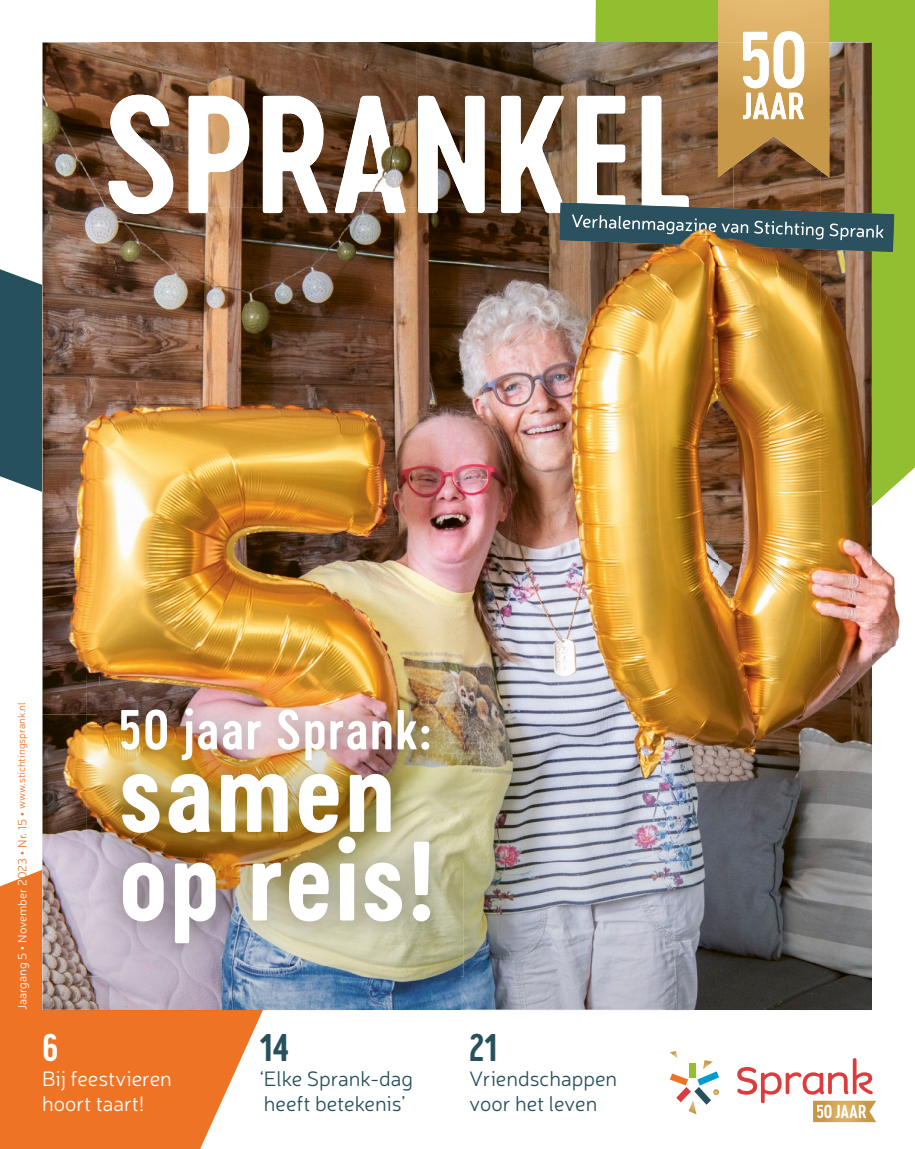
<style>
.page{position:relative;width:915px;height:1149px;background:#fff}
.page>*{position:absolute;margin:0;border:0;box-sizing:border-box;transform-origin:0 0}
.t1{font:105px/88.5px "Cervo Neue Bold Neue";letter-spacing:.02em;color:#fff}
.t2{font:52.5px "Cervo Neue Semi Bold Neue";letter-spacing:.02em;color:#fff}
.t3{font:36px "Cervo Neue Semi Bold Neue";color:#27505d}
.t4{font:36px "Cervo Neue Semi Bold Neue";color:#fff}
.t5{font:300 21px/25.2px "Neris";color:#27505d}
.t6{font:300 21px/25.2px "Neris";color:#fff}
.t7{font:300 10.5px "Neris";color:#ee7324}
.s1{font-size:12px;color:#fff}
.s2{font-size:16.5px;color:#fff}
.s3{font-size:12px}
.s4{font-size:16.5px}
</style>
<div class="page">
<svg style="left:0;top:735px;width:263px;height:413px;fill:#ee7324"></svg>
<div style="left:893px;top:0;width:21px;height:478px;background:#92be30"></div>
<svg style="left:0;top:269px;width:43px;height:244px;background:#496b76"></svg>
<svg style="left:737px;top:1058px;width:138px;height:63px"></svg>
<svg style="left:669px;top:1051px;width:49px;height:63px"></svg>
<img style="left:43px;top:43px;width:57px;height:671px">
<img style="left:64px;top:49px;width:653px;height:211px">
<svg style="left:501px;top:0;width:392px;height:252px;background:#988e59"></svg>
<img style="left:871px;top:506px;width:29px;height:503px">
<div style="left:871px;top:43px;width:32px;height:463px;background:#92bf31"></div>
<img style="left:100px;top:43px;width:617px;height:6px">
<img style="left:717px;top:177px;width:51px;height:537px">
<img style="left:820px;top:43px;width:51px;height:671px">
<img style="left:768px;top:177px;width:52px;height:537px">
<img style="left:100px;top:260px;width:617px;height:299px">
<img style="left:100px;top:559px;width:205px;height:116px">
<img style="left:305px;top:559px;width:412px;height:155px">
<img style="left:418px;top:96px;width:66px;height:117px">
<img style="left:263px;top:96px;width:64px;height:117px">
<img style="left:501px;top:96px;width:63px;height:117px">
<img style="left:334px;top:96px;width:72px;height:117px">
<img style="left:188px;top:96px;width:61px;height:117px">
<img style="left:108px;top:95px;width:66px;height:119px">
<img style="left:577px;top:96px;width:48px;height:106px">
<img style="left:641px;top:96px;width:47px;height:106px">
<img style="left:559px;top:202px;width:334px;height:50px">
<img style="left:571px;top:214px;width:312px;height:28px">
<img style="left:717px;top:43px;width:112px;height:134px">
<img style="left:742px;top:93px;width:8px;height:26px">
<img style="left:752px;top:93px;width:16px;height:26px">
<img style="left:770px;top:93px;width:16px;height:26px">
<img style="left:789px;top:93px;width:14px;height:26px">
<img style="left:742px;top:43px;width:26px;height:45px">
<img style="left:773px;top:43px;width:30px;height:45px">
<img style="left:43px;top:1009px;width:673px;height:1px">
<img style="left:43px;top:714px;width:51px;height:295px">
<img style="left:716px;top:1009px;width:155px;height:1px">
<img style="left:463px;top:714px;width:408px;height:147px">
<img style="left:460px;top:861px;width:411px;height:148px">
<img style="left:100px;top:976px;width:360px;height:33px">
<img style="left:87px;top:675px;width:376px;height:39px">
<img style="left:87px;top:714px;width:13px;height:262px">
<img style="left:412px;top:714px;width:51px;height:262px">
<img style="left:100px;top:965px;width:312px;height:11px">
<img style="left:98px;top:686px;width:354px;height:279px">
<p class="t7" style="left:15px;top:1009px;width:309px;rotate:-90deg"><span class="s1">Jaargang 5</span> <span class="s2">•</span> <span class="s1">November 2</span><span class="s3">023</span> <span class="s4">•</span> <span class="s3">Nr. 15</span> <span class="s4">•</span> www.stichtingsprank.nl</p>
<h2 class="t2" style="left:119px;top:694px;width:314px">50 jaar Sprank:</h2>
<h1 class="t1" style="left:119px;top:747px;width:317px">samen op reis!</h1>
<h3 class="t4" style="left:42px;top:1022px;width:18px">6</h3>
<p class="t6" style="left:42px;top:1065px;width:131px">Bij feestvieren hoort taart!</p>
<h3 class="t3" style="left:260px;top:1022px;width:31px">14</h3>
<p class="t5" style="left:260px;top:1065px;width:155px">‘ Elke Sprank-dag heeft betekenis’</p>
<h3 class="t3" style="left:469px;top:1022px;width:30px">21</h3>
<p class="t5" style="left:469px;top:1065px;width:149px">Vriendschappen voor het leven</p>
</div>
